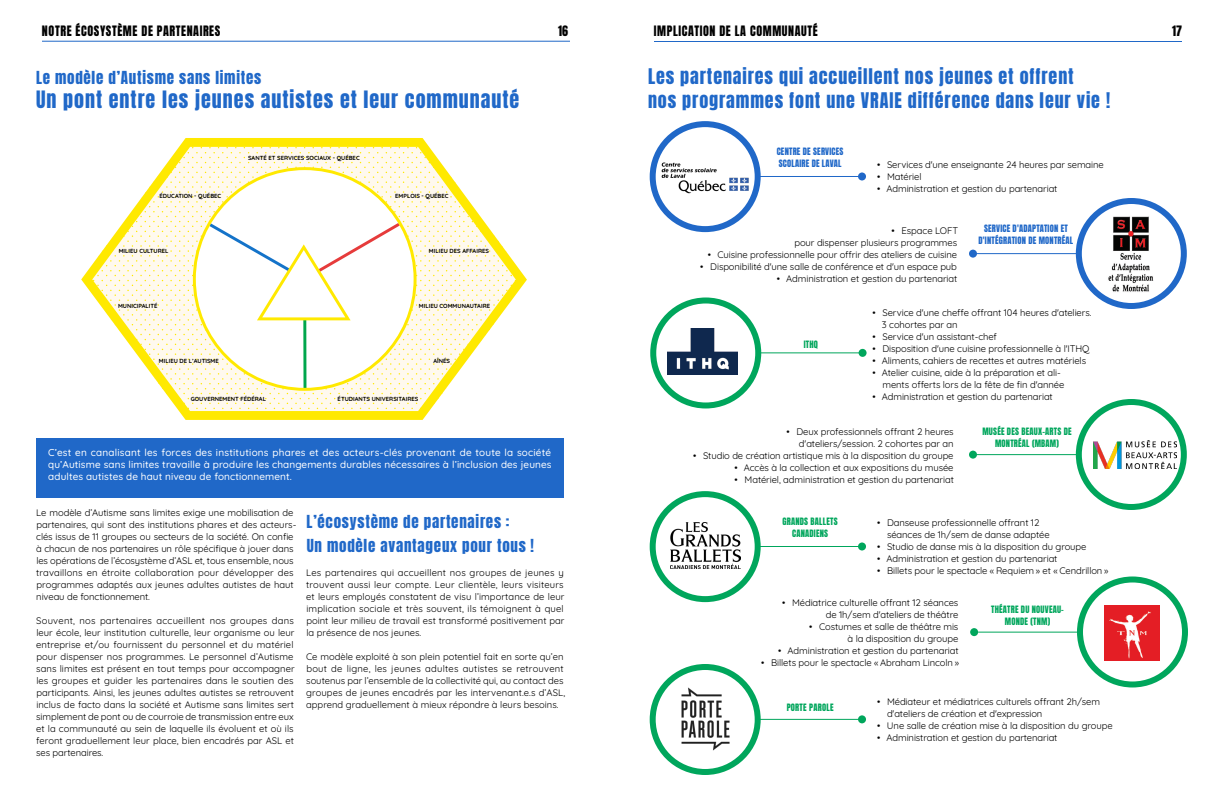
<style>
.page{position:relative;width:1224px;height:792px;background:#fff}
.page>*{position:absolute;margin:0;border:0;box-sizing:border-box;transform-origin:0 0}
.t1{font:20px "Anton";letter-spacing:.05em;color:#2068c8}
.t2{font:18px/24px "Anton";letter-spacing:.05em;color:#2068c8}
.t3{font:15px/24px "Anton";letter-spacing:.05em;color:#2068c8}
.t4{font:12px "Anton";letter-spacing:.05em;color:#000}
.t5{font:500 10px/12px "Quicksand";letter-spacing:.01em;color:#fff;text-align:justify}
.t6{font:9.5px/12px "Quicksand";letter-spacing:-.01em;color:#000}
.t7{font:8.5px/12px "Anton";letter-spacing:.025em;color:#00a65c;text-align:center}
.t8{font:8.5px/12px "Anton";letter-spacing:.025em;color:#2068c8;text-align:center}
.t9{font:700 5.9px "Quicksand";color:#000}
</style>
<div class="page">
<hr style="left:654px;top:41px;width:528px;height:1px;background:#2068c8">
<hr style="left:42px;top:41px;width:528px;height:1px;background:#2068c8">
<img style="left:1100px;top:210px;width:66px;height:87px">
<hr style="left:977px;top:454px;width:101px;height:1px;background:#00a65c">
<div style="left:969px;top:451px;width:8px;height:8px;background:#00a65c;border-radius:50%"></div>
<img style="left:667px;top:328px;width:71px;height:47px">
<div style="left:1076px;top:399px;width:111px;height:111px;border:6px solid #00a65c;border-radius:50%"></div>
<img style="left:1093px;top:440px;width:84px;height:29px">
<hr style="left:759px;top:352px;width:101px;height:1px;background:#00a65c">
<div style="left:859px;top:349px;width:8px;height:8px;background:#00a65c;border-radius:50%"></div>
<div style="left:650px;top:298px;width:111px;height:110px;border:6px solid #00a65c;border-radius:50%"></div>
<svg style="left:81px;top:138px;width:444px;height:281px"></svg>
<svg style="left:193px;top:167px;width:224px;height:224px"></svg>
<div style="left:36px;top:438px;width:528px;height:60px;background:#2068c8"></div>
<hr style="left:977px;top:253px;width:101px;height:1px;background:#2068c8">
<div style="left:969px;top:250px;width:8px;height:8px;background:#2068c8;border-radius:50%"></div>
<div style="left:1076px;top:198px;width:111px;height:111px;border:6px solid #2068c8;border-radius:50%"></div>
<img style="left:1104px;top:605px;width:56px;height:56px">
<hr style="left:978px;top:632px;width:101px;height:1px;background:#00a65c">
<div style="left:970px;top:628px;width:8px;height:8px;background:#00a65c;border-radius:50%"></div>
<div style="left:1077px;top:576px;width:111px;height:112px;border:6px solid #00a65c;border-radius:50%"></div>
<img style="left:670px;top:523px;width:70px;height:45px">
<hr style="left:759px;top:546px;width:101px;height:1px;background:#00a65c">
<div style="left:858px;top:543px;width:8px;height:8px;background:#00a65c;border-radius:50%"></div>
<div style="left:650px;top:491px;width:111px;height:111px;border:6px solid #00a65c;border-radius:50%"></div>
<img style="left:656px;top:681px;width:98px;height:76px">
<hr style="left:759px;top:719px;width:101px;height:1px;background:#00a65c">
<div style="left:858px;top:715px;width:8px;height:8px;background:#00a65c;border-radius:50%"></div>
<div style="left:650px;top:664px;width:111px;height:111px;border:6px solid #00a65c;border-radius:50%"></div>
<img style="left:657px;top:155px;width:97px;height:44px">
<hr style="left:759px;top:176px;width:101px;height:1px;background:#2068c8">
<div style="left:858px;top:172px;width:8px;height:8px;background:#2068c8;border-radius:50%"></div>
<div style="left:650px;top:121px;width:111px;height:111px;border:6px solid #2068c8;border-radius:50%"></div>
<p class="t4" style="left:42px;top:25px;width:180px">NOTRE ÉCOSYSTÈME DE PARTENAIRES</p>
<p class="t4" style="left:558px;top:25px;width:11px">16</p>
<p class="t4" style="left:654px;top:25px;width:165px">IMPLICATION DE LA COMMUNAUTÉ</p>
<p class="t4" style="left:1172px;top:25px;width:11px">17</p>
<h2 class="t2" style="left:648px;top:66px;width:464px">Les partenaires qui accueillent nos jeunes et offrent<br>nos programmes font une VRAIE différence dans leur vie !</h2>
<h3 class="t3" style="left:36px;top:67px;width:227px">Le modèle d’Autisme sans limites</h3>
<h1 class="t1" style="left:36px;top:89px;width:485px">Un pont entre les jeunes autistes et leur communauté</h1>
<p class="t9" style="left:248px;top:153px;width:113px">SANTÉ ET SERVICES SOCIAUX - QUÉBEC</p>
<p class="t9" style="left:160px;top:191px;width:63px">ÉDUCATION - QUÉBEC</p>
<p class="t9" style="left:395px;top:191px;width:55px">EMPLOIS - QUÉBEC</p>
<p class="t9" style="left:119px;top:246px;width:51px">MILIEU CULTUREL</p>
<p class="t9" style="left:429px;top:246px;width:62px">MILIEU DES AFFAIRES</p>
<p class="t9" style="left:118px;top:301px;width:41px">MUNICIPALITÉ</p>
<p class="t9" style="left:419px;top:301px;width:73px">MILIEU COMMUNAUTAIRE</p>
<p class="t9" style="left:159px;top:356px;width:61px">MILIEU DE L’AUTISME</p>
<p class="t9" style="left:433px;top:356px;width:18px">AÎNÉS</p>
<p class="t9" style="left:191px;top:395px;width:77px">GOUVERNEMENT FÉDÉRAL</p>
<p class="t9" style="left:338px;top:395px;width:82px">ÉTUDIANTS UNIVERSITAIRES</p>
<p class="t5" style="left:48px;top:445px;width:505px">C’est en canalisant les forces des institutions phares et des acteurs-clés provenant de toute la société qu’Autisme sans limites travaille à produire les changements durables nécessaires à l’inclusion des jeunes adultes autistes de haut niveau de fonctionnement.</p>
<p class="t6" style="left:36px;top:506px;width:262px">Le modèle d’Autisme sans limites exige une mobilisation de partenaires, qui sont des institutions phares et des acteurs&shy;clés issus de 11 groupes ou secteurs de la société. On confie à chacun de nos partenaires un rôle spécifique à jouer dans les opérations de l’écosystème d’ASL et, tous ensemble, nous travaillons en étroite collaboration pour développer des programmes adaptés aux jeunes adultes autistes de haut niveau de fonctionnement.</p>
<p class="t6" style="left:36px;top:614px;width:260px">Souvent, nos partenaires accueillent nos groupes dans leur école, leur institution culturelle, leur organisme ou leur entreprise et/ou fournissent du personnel et du matériel pour dispenser nos programmes. Le personnel d’Autisme sans limites est présent en tout temps pour accompagner les groupes et guider les partenaires dans le soutien des participants. Ainsi, les jeunes adultes autistes se retrouvent inclus de facto dans la société et Autisme sans limites sert simplement de pont ou de courroie de transmission entre eux et la communauté au sein de laquelle ils évoluent et où ils feront graduellement leur place, bien encadrés par ASL et ses partenaires.</p>
<h3 class="t3" style="left:307px;top:511px;width:229px">L’écosystème de partenaires :<br>Un modèle avantageux pour tous !</h3>
<p class="t6" style="left:306px;top:566px;width:260px;text-align:justify">Les partenaires qui accueillent nos groupes de jeunes y trouvent aussi leur compte. Leur clientèle, leurs visiteurs et leurs employés constatent de visu l’importance de leur implication sociale et très souvent, ils témoignent à quel point leur milieu de travail est transformé positivement par la présence de nos jeunes.</p>
<p class="t6" style="left:306px;top:650px;width:261px">Ce modèle exploité à son plein potentiel fait en sorte qu’en bout de ligne, les jeunes adultes autistes se retrouvent soutenus par l’ensemble de la collectivité qui, au contact des groupes de jeunes encadrés par les intervenant.e.s d’ASL, apprend graduellement à mieux répondre à leurs besoins.</p>
<p class="t8" style="left:777px;top:146px;width:68px;text-align:left">CENTRE DE SERVICES<br>SCOLAIRE DE LAVAL</p>
<p class="t6" style="left:877px;top:158px;width:228px">• Services d'une enseignante 24 heures par semaine</p>
<p class="t6" style="left:877px;top:170px;width:46px">• Matériel</p>
<p class="t6" style="left:877px;top:182px;width:182px">• Administration et gestion du partenariat</p>
<p class="t6" style="left:794px;top:224px;width:165px;text-align:right">• Espace LOFT<br>pour dispenser plusieurs programmes</p>
<p class="t6" style="left:708px;top:248px;width:251px">• Cuisine professionnelle pour offrir des ateliers de cuisine</p>
<p class="t6" style="left:700px;top:260px;width:258px">• Disponibilité d'une salle de conférence et d'un espace pub</p>
<p class="t6" style="left:777px;top:272px;width:182px">• Administration et gestion du partenariat</p>
<p class="t8" style="left:979px;top:223px;width:96px">SERVICE D'ADAPTATION ET<br>D'INTÉGRATION DE MONTRÉAL</p>
<p class="t6" style="left:882px;top:305px;width:211px;text-indent:-9px">• Service d'une cheffe offrant 104 heures d'ateliers.<br>3 cohortes par an</p>
<p class="t6" style="left:872px;top:329px;width:126px">• Service d'un assistant-chef</p>
<p class="t6" style="left:872px;top:341px;width:219px">• Disposition d'une cuisine professionnelle à l'ITHQ</p>
<p class="t6" style="left:872px;top:353px;width:215px">• Aliments, cahiers de recettes et autres matériels</p>
<p class="t6" style="left:882px;top:365px;width:183px;text-indent:-10px">• Atelier cuisine, aide à la préparation et ali&shy;ments offerts lors de la fête de fin d'année</p>
<p class="t6" style="left:872px;top:389px;width:182px">• Administration et gestion du partenariat</p>
<p class="t7" style="left:982px;top:427px;width:91px">MUSÉE DES BEAUX-ARTS DE<br>MONTRÉAL (MBAM)</p>
<p class="t7" style="left:804px;top:340px;width:16px">ITHQ</p>
<p class="t6" style="left:786px;top:425px;width:169px;text-align:right">• Deux professionnels offrant 2 heures d'ateliers/session. 2 cohortes par an</p>
<p class="t6" style="left:693px;top:449px;width:262px">• Studio de création artistique mis à la disposition du groupe</p>
<p class="t6" style="left:734px;top:461px;width:221px">• Accès à la collection et aux expositions du musée</p>
<p class="t6" style="left:735px;top:473px;width:221px">• Matériel, administration et gestion du partenariat</p>
<p class="t7" style="left:783px;top:516px;width:57px">GRANDS BALLETS<br>CANADIENS</p>
<p class="t6" style="left:887px;top:516px;width:164px;text-indent:-10px">• Danseuse professionnelle offrant 12 séances de 1h/sem de danse adaptée</p>
<p class="t6" style="left:877px;top:540px;width:211px">• Studio de danse mis à la disposition du groupe</p>
<p class="t6" style="left:877px;top:552px;width:182px">• Administration et gestion du partenariat</p>
<p class="t6" style="left:877px;top:564px;width:233px">• Billets pour le spectacle « Requiem » et « Cendrillon »</p>
<p class="t6" style="left:782px;top:596px;width:178px;text-align:right">• Médiatrice culturelle offrant 12 séances de 1h/sem d'ateliers de théâtre</p>
<p class="t6" style="left:809px;top:620px;width:151px;text-align:right">• Costumes et salle de théâtre mis à la disposition du groupe</p>
<p class="t6" style="left:778px;top:644px;width:182px">• Administration et gestion du partenariat</p>
<p class="t6" style="left:761px;top:656px;width:199px">• Billets pour le spectacle « Abraham Lincoln »</p>
<p class="t7" style="left:991px;top:604px;width:74px">THÉATRE DU NOUVEAU-<br>MONDE (TNM)</p>
<p class="t7" style="left:787px;top:702px;width:48px">PORTE PAROLE</p>
<p class="t6" style="left:887px;top:695px;width:215px;text-indent:-10px">• Médiateur et médiatrices culturels offrant 2h/sem d'ateliers de création et d'expression</p>
<p class="t6" style="left:877px;top:719px;width:237px">• Une salle de création mise à la disposition du groupe</p>
<p class="t6" style="left:877px;top:731px;width:182px">• Administration et gestion du partenariat</p>
</div>
